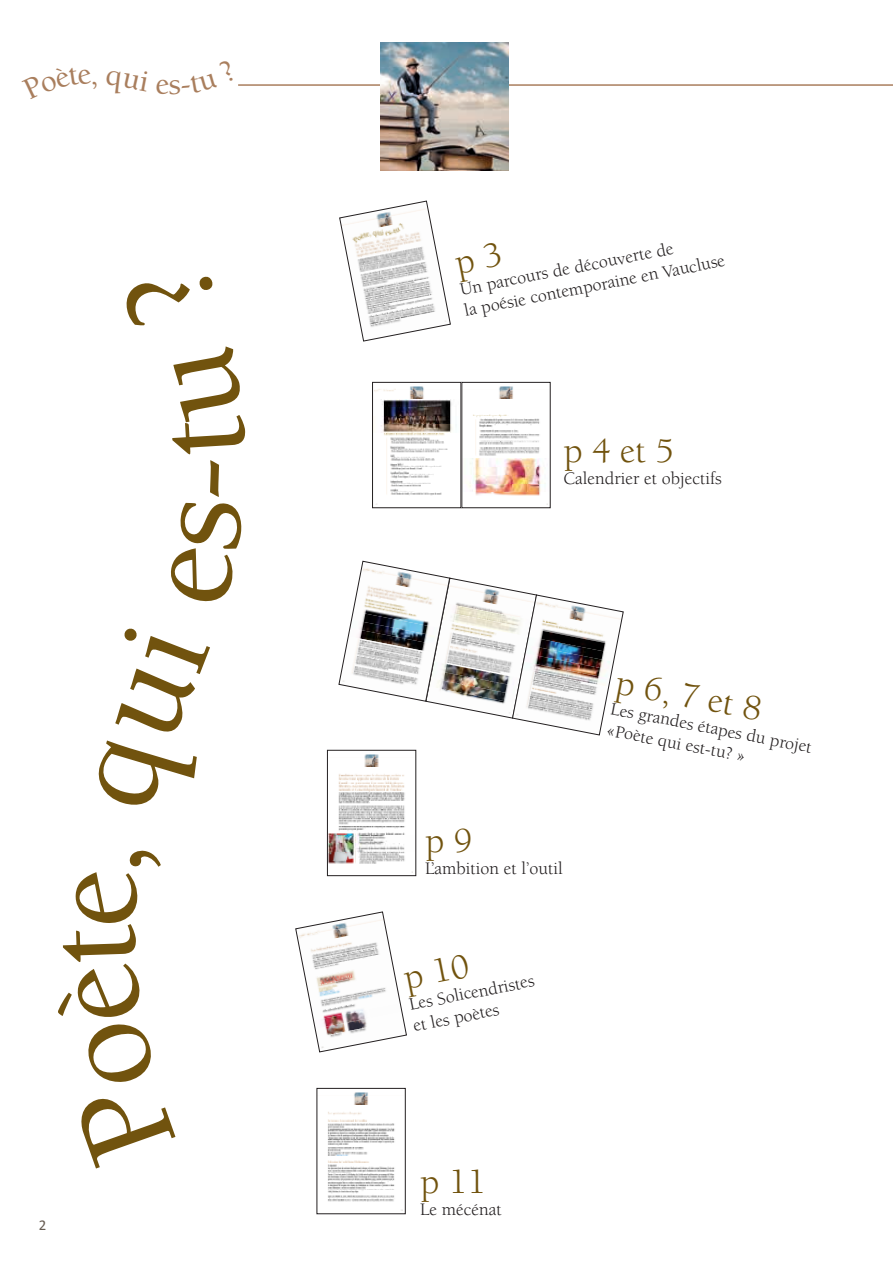
<style>
.page{position:relative;width:893px;height:1263px;background:#fff}
.page>*{position:absolute;margin:0;border:0;box-sizing:border-box;transform-origin:0 0}
.t1{font:36px "Berkeley";color:#71530e}
.t2{font:500 31.5px "Berkeley";color:#a97e5d}
.t3{font:18px/21.6px "Berkeley";color:#231f20}
.t4{font:15px "Calibri";color:#665c52}
</style>
<div class="page">
<hr style="left:238px;top:84px;width:654px;height:2px;background:#a97e5d">
<img style="left:381px;top:43px;width:127px;height:127px">
<img style="left:329px;top:754px;width:84px;height:119px">
<div style="left:327px;top:750px;width:89px;height:126px;border:1px solid #231f20"></div>
<img style="left:327px;top:1092px;width:76px;height:119px">
<div style="left:316px;top:1088px;width:90px;height:126px;border:1px solid #231f20"></div>
<svg style="left:338px;top:560px;width:286px;height:176px"></svg>
<img style="left:374px;top:386px;width:83px;height:119px">
<div style="left:372px;top:382px;width:89px;height:126px;border:1px solid #231f20"></div>
<img style="left:468px;top:386px;width:80px;height:119px">
<div style="left:461px;top:382px;width:90px;height:126px;border:1px solid #231f20"></div>
<svg style="left:339px;top:200px;width:112px;height:142px"></svg>
<svg style="left:295px;top:911px;width:112px;height:142px"></svg>
<h2 class="t2" style="left:90px;top:57px;width:10px">,</h2>
<p class="t4" style="left:39px;top:1216px;width:9px">2</p>
<p class="t3" style="left:458px;top:279px;width:267px;rotate:-11deg">Un parcours de découverte de<br>la poésie contemporaine en Vaucluse</p>
<h1 class="t1" style="left:563px;top:432px;width:112px">p 4 et 5</h1>
<p class="t3" style="left:563px;top:467px;width:160px">Calendrier et objectifs</p>
<h1 class="t1" style="left:425px;top:822px;width:49px">p 9</h1>
<p class="t3" style="left:425px;top:858px;width:139px">L’ambition et l’outil</p>
<p class="t3" style="left:407px;top:994px;width:129px;rotate:-11deg">Les Solicendristes et les poètes</p>
<h1 class="t1" style="left:620px;top:663px;width:149px;rotate:11deg">p 6, 7 et 8</h1>
<p class="t3" style="left:613px;top:698px;width:206px;rotate:11deg">Les grandes étapes du projet «Poète qui est-tu? »</p>
<h1 class="t1" style="left:420px;top:1163px;width:68px">p 11</h1>
<p class="t3" style="left:420px;top:1198px;width:83px">Le mécénat</p>
</div>
